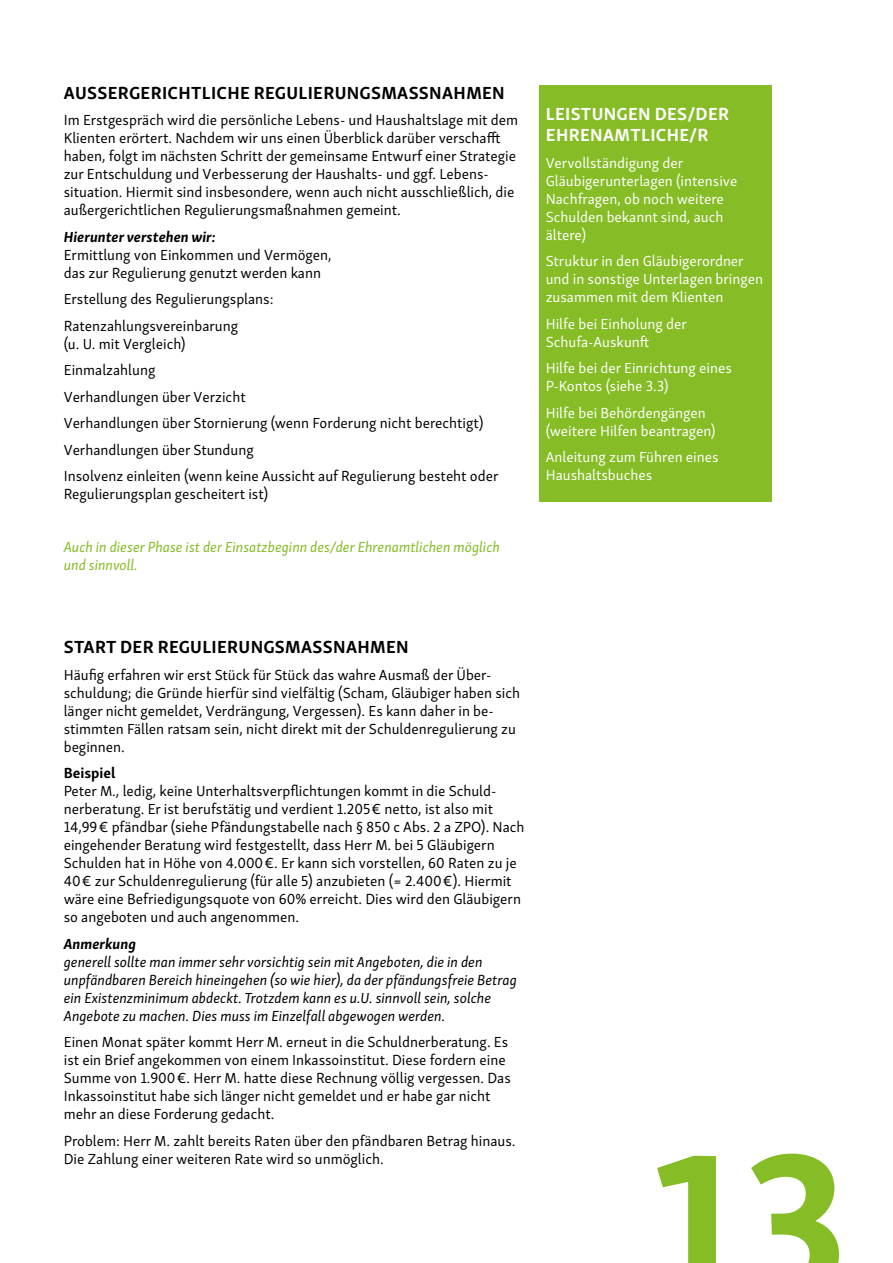
<style>
.page{position:relative;width:893px;height:1263px;background:#fff}
.page>*{position:absolute;margin:0;border:0;box-sizing:border-box;transform-origin:0 0}
.t1{font:700 209.25px "Skolar Sans Latn";color:#86bc25}
.t2{font:700 18px "Skolar Sans Latn";letter-spacing:.02em;color:#000}
.t3{font:700 18px/21.6px "Skolar Sans Latn";letter-spacing:.02em;color:#fff}
.t4{font:15px/18px "Skolar Sans Latn";color:#000}
.t5{font:15px/18px "Skolar Sans Latn";color:#fff}
.t6{font:italic 15px/18px "Skolar Sans Latn";color:#000}
.t7{font:italic 15px/18px "Skolar Sans Latn";color:#86bc25}
.t8{font:italic 700 15px "Skolar Sans Latn";color:#000}
.t9{font:700 15px "Skolar Sans Latn";color:#000}
</style>
<div class="page">
<div style="left:539px;top:85px;width:233px;height:417px;background:#86bc25"></div>
<p class="t2" style="left:64px;top:78px;width:442px">AUSSERGERICHTLICHE REGULIERUNGSMASSNAHMEN</p>
<p class="t4" style="left:64px;top:110px;width:456px">Im Erstgespräch wird die persönliche Lebens- und Haushaltslage mit dem Klienten erörtert. Nachdem wir uns einen Überblick darüber verschafft haben, folgt im nächsten Schritt der gemeinsame Entwurf einer Strategie zur Entschuldung und Verbesserung der Haushalts- und ggf. Lebens&shy;situation. Hiermit sind insbesondere, wenn auch nicht ausschließlich, die außergerichtlichen Regulierungsmaßnahmen gemeint.</p>
<p class="t8" style="left:64px;top:224px;width:154px">Hierunter verstehen wir:</p>
<p class="t4" style="left:64px;top:244px;width:269px">Ermittlung von Einkommen und Vermögen, das zur Regulierung genutzt werden kann</p>
<p class="t4" style="left:64px;top:285px;width:211px;line-height:26.5px">Erstellung des Regulierungsplans:<br>Ratenzahlungsvereinbarung</p>
<p class="t4" style="left:64px;top:329px;width:436px;line-height:26.5px">(u. U. mit Vergleich)<br>Einmalzahlung<br>Verhandlungen über Verzicht<br>Verhandlungen über Stornierung (wenn Forderung nicht berechtigt)<br>Verhandlungen über Stundung<br>Insolvenz einleiten (wenn keine Aussicht auf Regulierung besteht oder</p>
<p class="t4" style="left:64px;top:484px;width:206px">Regulierungsplan gescheitert ist)</p>
<p class="t7" style="left:64px;top:537px;width:438px">Auch in dieser Phase ist der Einsatzbeginn des/der Ehrenamtlichen möglich und sinnvoll.</p>
<p class="t3" style="left:546px;top:101px;width:185px">LEISTUNGEN DES/DER<br>EHRENAMTLICHE/R</p>
<p class="t5" style="left:546px;top:153px;width:193px">Vervollständigung der<br>Gläubigerunterlagen (intensive<br>Nachfragen, ob noch weitere<br>Schulden bekannt sind, auch ältere)</p>
<p class="t5" style="left:546px;top:251px;width:219px">Struktur in den Gläubigerordner und in sonstige Unterlagen bringen zusammen mit dem Klienten</p>
<p class="t5" style="left:546px;top:314px;width:143px">Hilfe bei Einholung der<br>Schufa-Auskunft</p>
<p class="t5" style="left:546px;top:358px;width:188px">Hilfe bei der Einrichtung eines<br>P-Kontos (siehe 3.3)</p>
<p class="t5" style="left:546px;top:403px;width:171px">Hilfe bei Behördengängen (weitere Hilfen beantragen)</p>
<p class="t5" style="left:546px;top:447px;width:174px">Anleitung zum Führen eines<br>Haushaltsbuches</p>
<p class="t2" style="left:64px;top:632px;width:346px">START DER REGULIERUNGSMASSNAHMEN</p>
<p class="t4" style="left:64px;top:664px;width:458px">Häufig erfahren wir erst Stück für Stück das wahre Ausmaß der Über&shy;schuldung; die Gründe hierfür sind vielfältig (Scham, Gläubiger haben sich länger nicht gemeldet, Verdrängung, Vergessen). Es kann daher in be&shy;stimmten Fällen ratsam sein, nicht direkt mit der Schuldenregulierung zu beginnen.</p>
<p class="t9" style="left:64px;top:761px;width:53px">Beispiel</p>
<p class="t4" style="left:64px;top:781px;width:462px">Peter M., ledig, keine Unterhaltsverpflichtungen kommt in die Schuld&shy;nerberatung. Er ist berufstätig und verdient 1.205 € netto, ist also mit 14,99 € pfändbar (siehe Pfändungstabelle nach § 850 c Abs. 2 a ZPO). Nach eingehender Beratung wird festgestellt, dass Herr M. bei 5 Gläubigern Schulden hat in Höhe von 4.000 €. Er kann sich vorstellen, 60 Raten zu je 40 € zur Schuldenregulierung (für alle 5) anzubieten (= 2.400 €). Hiermit wäre eine Befriedigungsquote von 60% erreicht. Dies wird den Gläubigern so angeboten und auch angenommen.</p>
<p class="t8" style="left:64px;top:932px;width:74px">Anmerkung</p>
<p class="t6" style="left:64px;top:952px;width:455px">generell sollte man immer sehr vorsichtig sein mit Angeboten, die in den unpfändbaren Bereich hineingehen (so wie hier), da der pfändungsfreie Betrag ein Existenzminimum abdeckt. Trotzdem kann es u.U. sinnvoll sein, solche Angebote zu machen. Dies muss im Einzelfall abgewogen werden.</p>
<p class="t4" style="left:64px;top:1032px;width:448px">Einen Monat später kommt Herr M. erneut in die Schuldnerberatung. Es ist ein Brief angekommen von einem Inkassoinstitut. Diese fordern eine Summe von 1.900 €. Herr M. hatte diese Rechnung völlig vergessen. Das Inkassoinstitut habe sich länger nicht gemeldet und er habe gar nicht mehr an diese Forderung gedacht.</p>
<p class="t4" style="left:64px;top:1130px;width:453px">Problem: Herr M. zahlt bereits Raten über den pfändbaren Betrag hinaus.<br>Die Zahlung einer weiteren Rate wird so unmöglich.</p>
<h1 class="t1" style="left:648px;top:1054px;width:203px">13</h1>
</div>
